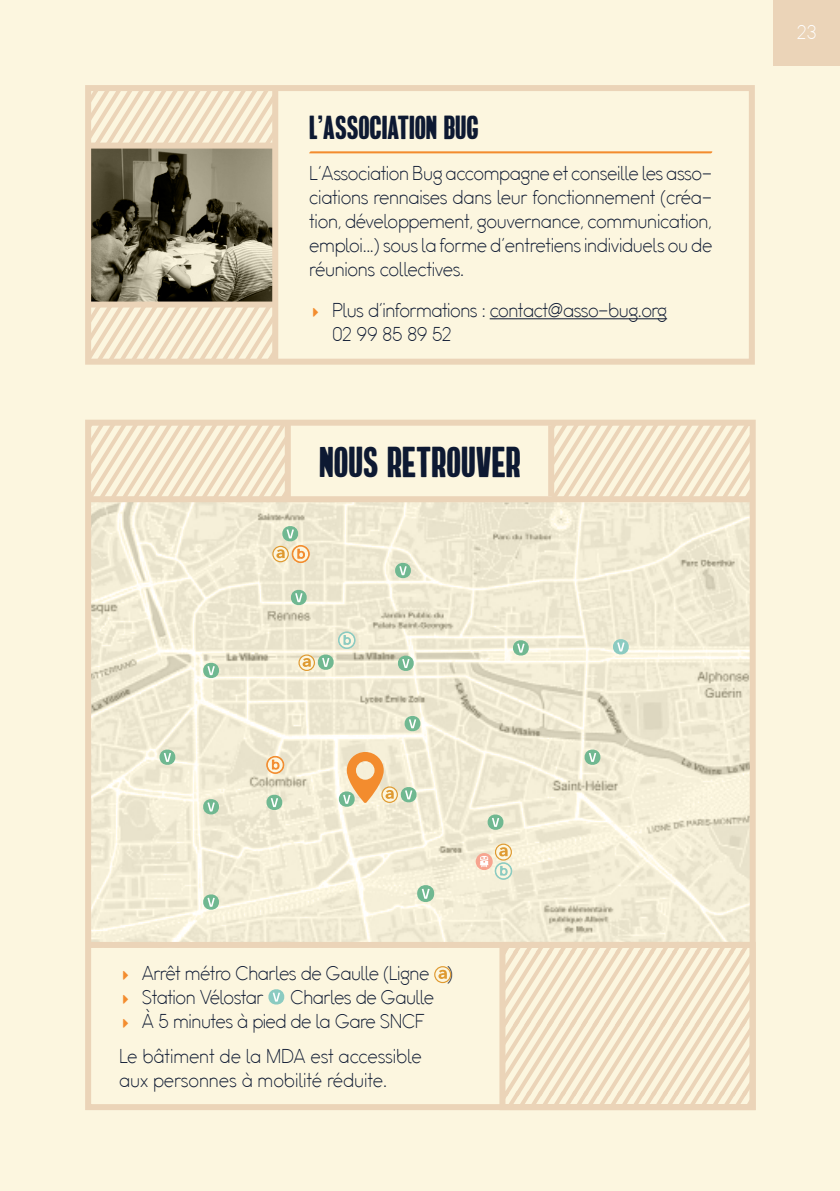
<style>
.page{position:relative;width:840px;height:1191px;background:#fff}
.page>*{position:absolute;margin:0;border:0;box-sizing:border-box;transform-origin:0 0}
.t1{font:44px "Alberto";color:#0d1932}
.t2{font:34px "Alberto";letter-spacing:-.005em;color:#0d1932}
.t3{font:20px/24px "Omega Sans";letter-spacing:-.025em;color:#0d1932}
.t4{font:20px/24px "Omega Sans";letter-spacing:-.005em;color:#0d1932}
.t5{font:20px "Omega Sans";color:#fff}
</style>
<div class="page">
<div style="left:0;top:0;width:839px;height:1191px;background:#fcf6df"></div>
<svg style="left:92px;top:441px;width:664px;height:519px;fill:#f3edd6"></svg>
<svg style="left:92px;top:144px;width:187px;height:160px;background:#76705c"></svg>
<svg style="left:92px;top:307px;width:180px;height:51px"></svg>
<svg style="left:92px;top:92px;width:180px;height:51px"></svg>
<div style="left:88px;top:301px;width:187px;height:6px;background:#ebd4b8"></div>
<div style="left:88px;top:143px;width:187px;height:6px;background:#ebd4b8"></div>
<div style="left:85px;top:85px;width:669px;height:280px;border:6px solid #ebd4b8"></div>
<div style="left:272px;top:89px;width:6px;height:272px;background:#ebd4b8"></div>
<svg style="left:309px;top:151px;width:403px;height:3px"></svg>
<hr style="left:489px;top:318px;width:177px;height:1px;background:#0d1932">
<div style="left:85px;top:420px;width:670px;height:690px;border:6px solid #ebd4b8"></div>
<div style="left:87px;top:496px;width:665px;height:6px;background:#ebd4b8"></div>
<div style="left:87px;top:942px;width:665px;height:6px;background:#ebd4b8"></div>
<div style="left:548px;top:425px;width:6px;height:71px;background:#ebd4b8"></div>
<div style="left:284px;top:425px;width:6px;height:74px;background:#ebd4b8"></div>
<svg style="left:551px;top:423px;width:201px;height:73px"></svg>
<svg style="left:91px;top:423px;width:196px;height:73px"></svg>
<svg style="left:506px;top:949px;width:242px;height:154px"></svg>
<div style="left:499px;top:942px;width:256px;height:168px;border:6px solid #ebd4b8"></div>
<svg style="left:382px;top:787px;width:15px;height:15px"></svg>
<div style="left:381px;top:786px;width:16px;height:17px;border:1px solid #df9a31;border-radius:50%"></div>
<svg style="left:299px;top:655px;width:15px;height:15px"></svg>
<div style="left:298px;top:654px;width:17px;height:17px;border:1px solid #df9a31;border-radius:50%"></div>
<svg style="left:302px;top:658px;width:8px;height:9px"></svg>
<svg style="left:273px;top:546px;width:15px;height:16px"></svg>
<div style="left:272px;top:546px;width:17px;height:16px;border:1px solid #df9a31;border-radius:50%"></div>
<svg style="left:495px;top:844px;width:16px;height:16px"></svg>
<div style="left:494px;top:843px;width:17px;height:17px;border:1px solid #df9a31;border-radius:50%"></div>
<svg style="left:499px;top:847px;width:8px;height:9px"></svg>
<svg style="left:338px;top:752px;width:55px;height:57px"></svg>
<svg style="left:400px;top:784px;width:16px;height:21px"></svg>
<svg style="left:266px;top:792px;width:16px;height:20px"></svg>
<svg style="left:203px;top:891px;width:16px;height:21px"></svg>
<svg style="left:268px;top:989px;width:16px;height:16px"></svg>
<svg style="left:203px;top:796px;width:16px;height:21px"></svg>
<svg style="left:159px;top:747px;width:16px;height:20px"></svg>
<svg style="left:203px;top:660px;width:16px;height:20px"></svg>
<svg style="left:290px;top:587px;width:17px;height:21px"></svg>
<svg style="left:417px;top:882px;width:17px;height:23px"></svg>
<svg style="left:397px;top:653px;width:16px;height:20px"></svg>
<svg style="left:394px;top:560px;width:17px;height:21px"></svg>
<svg style="left:512px;top:637px;width:16px;height:21px"></svg>
<svg style="left:487px;top:812px;width:16px;height:20px"></svg>
<svg style="left:584px;top:747px;width:16px;height:20px"></svg>
<svg style="left:612px;top:636px;width:16px;height:21px"></svg>
<svg style="left:404px;top:713px;width:16px;height:21px"></svg>
<svg style="left:475px;top:853px;width:17px;height:17px"></svg>
<svg style="left:479px;top:856px;width:9px;height:11px"></svg>
<div style="left:434px;top:966px;width:17px;height:17px;border:1px solid #df9a31;border-radius:50%"></div>
<svg style="left:438px;top:969px;width:8px;height:10px"></svg>
<div style="left:772px;top:0;width:67px;height:65px;background:#ebd4b8"></div>
<svg style="left:494px;top:862px;width:18px;height:18px"></svg>
<svg style="left:317px;top:631px;width:38px;height:41px"></svg>
<svg style="left:266px;top:756px;width:18px;height:18px"></svg>
<svg style="left:276px;top:523px;width:33px;height:40px"></svg>
<h2 class="t2" style="left:309px;top:111px;width:171px">L’ASSOCIATION BUG</h2>
<p class="t3" style="left:309px;top:162px;width:404px;text-align:justify">L’Association Bug accompagne et conseille les asso&shy;ciations rennaises dans leur fonctionnement (créa&shy;tion, développement, gouvernance, communication, emploi...) sous la forme d’entretiens individuels ou de réunions collectives.</p>
<p class="t3" style="left:332px;top:299px;width:336px">Plus d’informations : contact@asso-bug.org<br>02 99 85 89 52</p>
<h1 class="t1" style="left:319px;top:440px;width:203px">NOUS RETROUVER</h1>
<p class="t5" style="left:796px;top:20px;width:22px">23</p>
<p class="t3" style="left:142px;top:961px;width:313px">Arrêt métro Charles de Gaulle (Ligne )<br>Station Vélostar</p>
<p class="t3" style="left:142px;top:985px;width:293px;text-indent:148px">Charles de Gaulle<br>À 5 minutes à pied de la Gare SNCF</p>
<p class="t4" style="left:119px;top:1044px;width:304px">Le bâtiment de la MDA est accessible aux personnes à mobilité réduite.</p>
</div>
